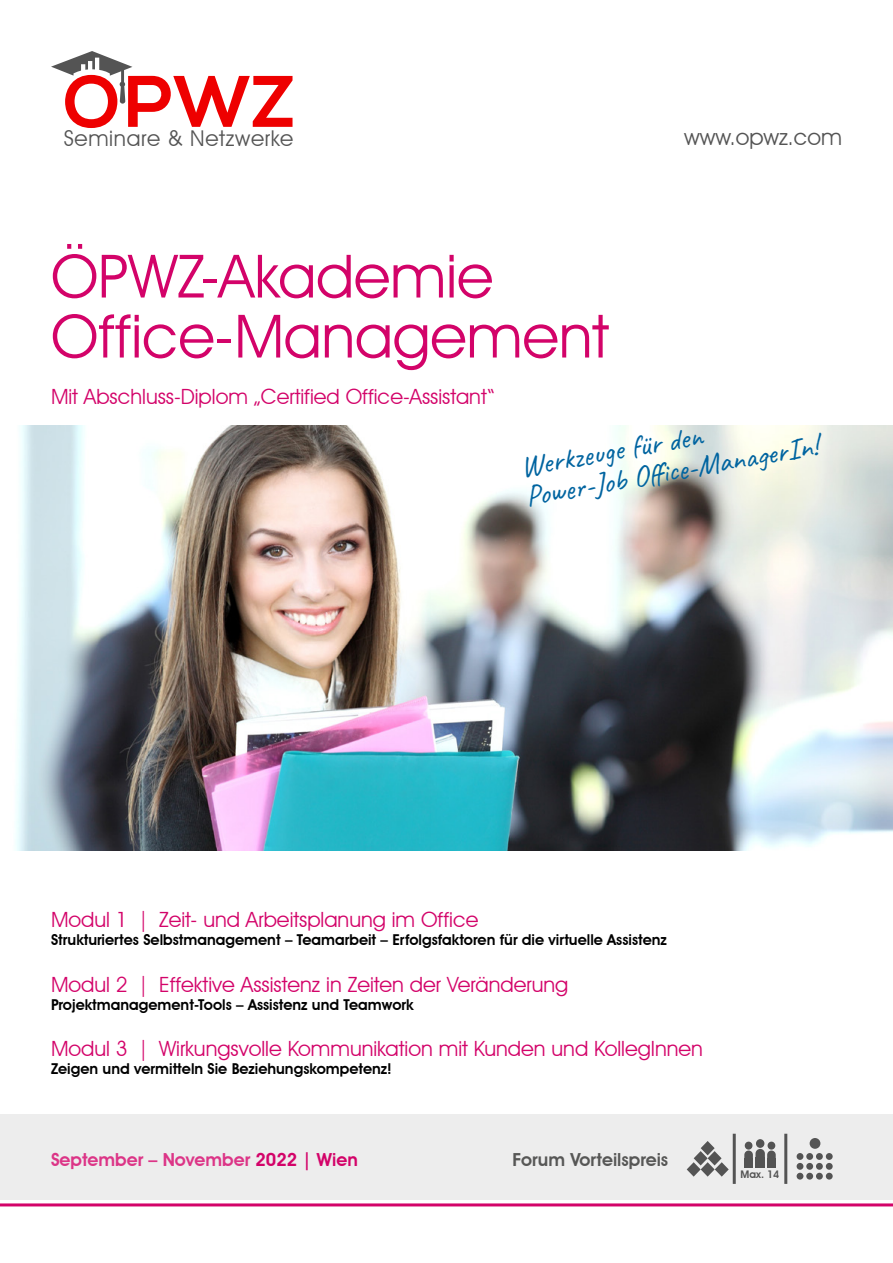
<style>
.page{position:relative;width:893px;height:1263px;background:#fff}
.page>*{position:absolute;margin:0;border:0;box-sizing:border-box;transform-origin:0 0}
.t1{font:700 72.75px "Nexa";color:#e00}
.t2{font:60px/60px "Avant Garde IT Cby BT";color:#d30369}
.t3{font:30px/30px "Caveat";color:#0064a0}
.t4{font:22.5px "Avant Garde IT Cby BT";color:#545454}
.t5{font:21.75px "Avant Garde IT Cby BT";letter-spacing:.03em;color:#545454}
.t6{font:21px "Avant Garde IT Cby BT";color:#d30369}
.t7{font:600 18px "Avant Garde IT Cby BT";color:#dc3587}
.t8{font:600 18px "Avant Garde IT Cby BT";color:#575756}
.t9{font:600 15px "Avant Garde IT Cby BT";color:#000}
.t10{font:600 10.5px "Avant Garde IT Cby BT";color:#545454}
.s1{color:#d30369}
</style>
<div class="page">
<hr style="left:0;top:1203px;width:893px;height:3px;background:#d30369">
<svg style="left:51px;top:51px;width:81px;height:53px"></svg>
<img style="left:15px;top:425px;width:878px;height:425px">
<div style="left:0;top:1114px;width:497px;height:85px;background:#ededed"></div>
<div style="left:472px;top:1114px;width:421px;height:85px;background:#ededed"></div>
<hr style="left:733px;top:1134px;width:3px;height:50px;background:#545454">
<hr style="left:784px;top:1134px;width:3px;height:50px;background:#545454">
<svg style="left:687px;top:1141px;width:42px;height:35px"></svg>
<div style="left:744px;top:1150px;width:9px;height:18px;background:#545454;border-radius:4px"></div>
<div style="left:745px;top:1141px;width:7px;height:8px;background:#545454;border-radius:50%"></div>
<div style="left:744px;top:1159px;width:9px;height:9px;background:#545454"></div>
<div style="left:755px;top:1149px;width:10px;height:19px;background:#545454;border-radius:5px"></div>
<div style="left:756px;top:1139px;width:8px;height:9px;background:#545454;border-radius:50%"></div>
<div style="left:755px;top:1158px;width:10px;height:10px;background:#545454"></div>
<div style="left:767px;top:1150px;width:9px;height:18px;background:#545454;border-radius:4px"></div>
<div style="left:768px;top:1141px;width:7px;height:8px;background:#545454;border-radius:50%"></div>
<div style="left:767px;top:1159px;width:9px;height:9px;background:#545454"></div>
<div style="left:810px;top:1138px;width:10px;height:11px;background:#545454;border-radius:50%"></div>
<div style="left:806px;top:1153px;width:7px;height:7px;background:#545454;border-radius:50%"></div>
<div style="left:816px;top:1153px;width:7px;height:7px;background:#545454;border-radius:50%"></div>
<div style="left:826px;top:1153px;width:7px;height:7px;background:#545454;border-radius:50%"></div>
<div style="left:806px;top:1163px;width:7px;height:7px;background:#545454;border-radius:50%"></div>
<div style="left:816px;top:1163px;width:7px;height:7px;background:#545454;border-radius:50%"></div>
<div style="left:826px;top:1163px;width:7px;height:7px;background:#545454;border-radius:50%"></div>
<div style="left:806px;top:1173px;width:7px;height:6px;background:#545454;border-radius:50%"></div>
<div style="left:816px;top:1173px;width:7px;height:6px;background:#545454;border-radius:50%"></div>
<div style="left:826px;top:1173px;width:7px;height:6px;background:#545454;border-radius:50%"></div>
<div style="left:797px;top:1153px;width:6px;height:7px;background:#545454;border-radius:50%"></div>
<div style="left:797px;top:1163px;width:6px;height:7px;background:#545454;border-radius:50%"></div>
<svg style="left:797px;top:1173px;width:6px;height:6px"></svg>
<h1 class="t1" style="left:64px;top:60px;width:232px">OPWZ</h1>
<p class="t5" style="left:64px;top:125px;width:231px">Seminare &amp; Netzwerke</p>
<h2 class="t2" style="left:51px;top:246px;width:559px">ÖPWZ-Akademie<br>Office-Management</h2>
<p class="t6" style="left:51px;top:384px;width:445px">Mit Abschluss-Diplom „Certified Office-Assistant“</p>
<p class="t4" style="left:684px;top:123px;width:159px">www.opwz.com</p>
<h3 class="t3" style="left:518px;top:452px;width:298px;rotate:-10deg">Werkzeuge für den<br>Power-Job Office-ManagerIn!</h3>
<p class="t6" style="left:51px;top:907px;width:429px">Modul 1 | Zeit- und Arbeitsplanung im Office</p>
<p class="t9" style="left:51px;top:931px;width:617px">Strukturiertes Selbstmanagement – Teamarbeit – Erfolgsfaktoren für die virtuelle Assistenz</p>
<p class="t6" style="left:51px;top:972px;width:519px">Modul 2 | Effektive Assistenz in Zeiten der Veränderung</p>
<p class="t9" style="left:51px;top:995px;width:364px">Projektmanagement-Tools – Assistenz und Teamwork</p>
<p class="t6" style="left:51px;top:1036px;width:653px">Modul 3 | Wirkungsvolle Kommunikation mit Kunden und KollegInnen</p>
<p class="t9" style="left:51px;top:1060px;width:342px">Zeigen und vermitteln Sie Beziehungskompetenz!</p>
<p class="t7" style="left:51px;top:1148px;width:308px">September – November <span class="s1">2022 | Wien</span></p>
<p class="t8" style="left:513px;top:1148px;width:157px">Forum Vorteilspreis</p>
<p class="t10" style="left:741px;top:1168px;width:40px">Max. 14</p>
</div>
